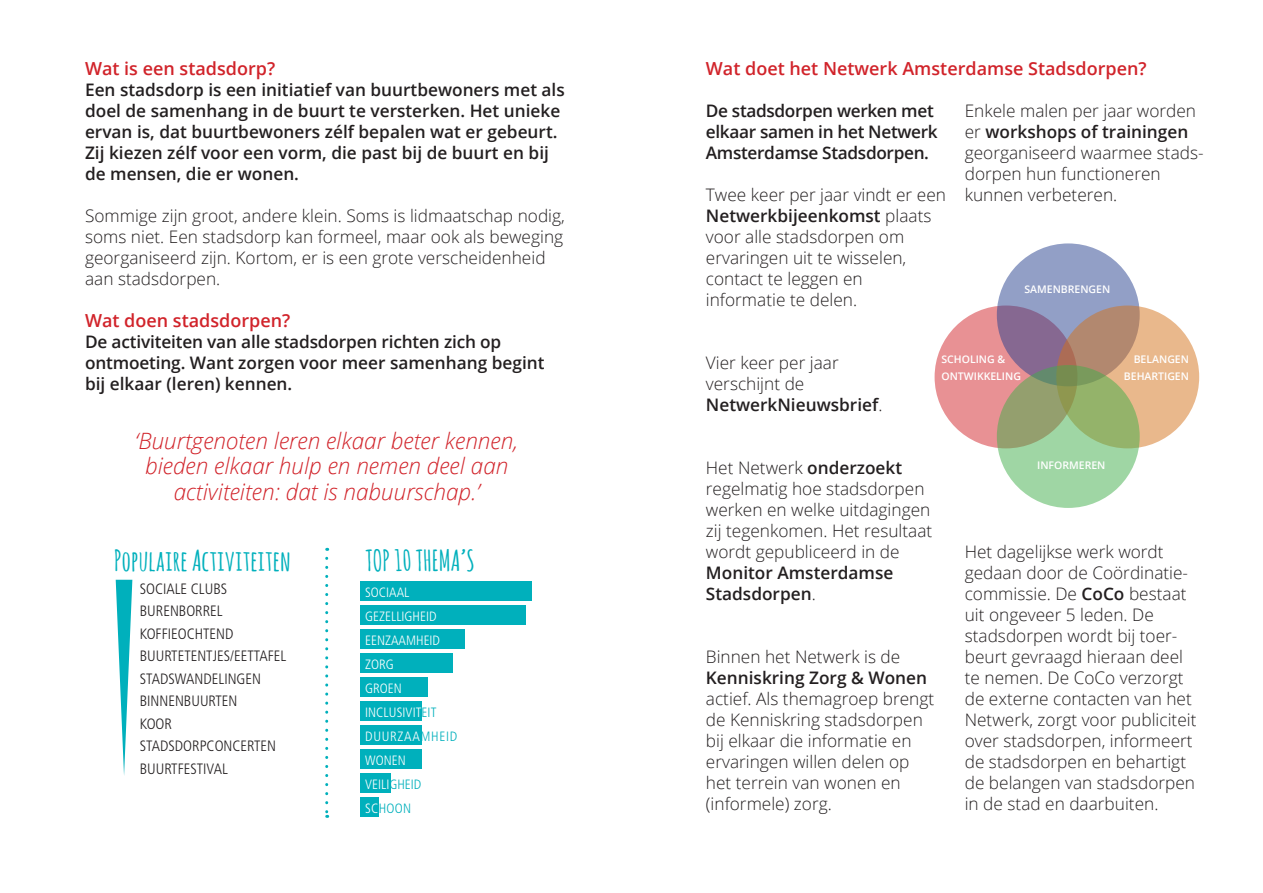
<style>
.page{position:relative;width:1263px;height:893px;background:#fff}
.page>*{position:absolute;margin:0;border:0;box-sizing:border-box;transform-origin:0 0}
.t1{font:700 28.5px "Amatic SC";color:#00b0bc}
.t2{font:italic 300 22.5px/25.5px "Open Sans";color:#d1232a;text-align:center}
.plat_Open_Sans_Light{font:600 18px "Open Sans";color:#d1232a}
.plat_Open_Sans_Light-2{font:300 17.25px/21px "Open Sans";color:#231f20}
.plat_Open_Sans_Light-3{font:600 17.25px/21px "Open Sans";color:#231f20}
.plat_Open_Sans_Light-4{font:600 17.25px/21px "Open Sans";letter-spacing:-.02em;color:#231f20}
.plat{font:300 condensed 15px "Frutiger";color:#231f20}
.t3{font:300 condensed 13.5px "Frutiger";color:#fff}
.t4{font:300 condensed 13.5px "Frutiger";letter-spacing:.05em;color:#fff}
.t5{font:300 condensed 13.5px "Frutiger";letter-spacing:.02em;color:#00b0bc}
.plat_Open_Sans_Light-5{font:600 10.5px "Open Sans";color:#fff}
.s1{color:#00b0bc}
.s2{color:#fff}
.s3{font-weight:600}
</style>
<div class="page">
<svg style="left:325px;top:558px;width:3px;height:260px"></svg>
<div style="left:360px;top:581px;width:172px;height:20px;background:#00b0bc"></div>
<div style="left:360px;top:605px;width:166px;height:20px;background:#00b0bc"></div>
<div style="left:360px;top:702px;width:61px;height:19px;background:#00b0bc"></div>
<div style="left:360px;top:726px;width:61px;height:19px;background:#00b0bc"></div>
<div style="left:360px;top:750px;width:61px;height:19px;background:#00b0bc"></div>
<div style="left:360px;top:798px;width:18px;height:19px;background:#00b0bc"></div>
<div style="left:360px;top:774px;width:31px;height:19px;background:#00b0bc"></div>
<div style="left:360px;top:678px;width:68px;height:19px;background:#00b0bc"></div>
<div style="left:360px;top:654px;width:92px;height:19px;background:#00b0bc"></div>
<div style="left:360px;top:630px;width:105px;height:19px;background:#00b0bc"></div>
<svg style="left:116px;top:580px;width:16px;height:196px"></svg>
<div style="left:934px;top:306px;width:143px;height:142px;background:#e89194;border-radius:50%"></div>
<svg style="left:997px;top:243px;width:143px;height:143px;background:#8f8fb6"></svg>
<svg style="left:1056px;top:306px;width:143px;height:142px;background:#d6a781"></svg>
<svg style="left:997px;top:365px;width:143px;height:143px;background:#97bc84"></svg>
<p class="plat_Open_Sans_Light" style="left:85px;top:56px;width:192px">Wat is een stadsdorp?</p>
<p class="plat_Open_Sans_Light-3" style="left:85px;top:79px;width:481px">Een stadsdorp is een initiatief van buurtbewoners met als doel de samenhang in de buurt te versterken. Het unieke ervan is, dat buurtbewoners zélf bepalen wat er gebeurt.<br>Zij kiezen zélf voor een vorm, die past bij de buurt en bij de mensen, die er wonen.</p>
<p class="plat_Open_Sans_Light-2" style="left:85px;top:205px;width:481px">Sommige zijn groot, andere klein. Soms is lidmaatschap nodig, soms niet. Een stadsdorp kan formeel, maar ook als beweging georganiseerd zijn. Kortom, er is een grote verscheidenheid aan stadsdorpen.</p>
<p class="plat_Open_Sans_Light" style="left:85px;top:308px;width:207px">Wat doen stadsdorpen?</p>
<p class="plat_Open_Sans_Light-3" style="left:85px;top:331px;width:461px">De activiteiten van alle stadsdorpen richten zich op ontmoeting. Want zorgen voor meer samenhang begint bij elkaar (leren) kennen.</p>
<p class="t2" style="left:135px;top:427px;width:384px">‘Buurtgenoten leren elkaar beter kennen, bieden elkaar hulp en nemen deel aan activiteiten: dat is nabuurschap.’</p>
<p class="t1" style="left:114px;top:540px;width:178px">Populaire Activiteiten</p>
<p class="plat" style="left:140px;top:580px;width:89px">SOCIALE CLUBS</p>
<p class="plat" style="left:140px;top:602px;width:85px">BURENBORREL</p>
<p class="plat" style="left:140px;top:625px;width:95px">KOFFIEOCHTEND</p>
<p class="plat" style="left:140px;top:647px;width:148px">BUURTETENTJES/EETTAFEL</p>
<p class="plat" style="left:140px;top:670px;width:123px">STADSWANDELINGEN</p>
<p class="plat" style="left:140px;top:692px;width:99px">BINNENBUURTEN</p>
<p class="plat" style="left:140px;top:715px;width:34px">KOOR</p>
<p class="plat" style="left:140px;top:737px;width:138px">STADSDORPCONCERTEN</p>
<p class="plat" style="left:140px;top:760px;width:90px">BUURTFESTIVAL</p>
<p class="t1" style="left:365px;top:540px;width:111px">TOP 10 THEMA’S</p>
<p class="t3" style="left:365px;top:584px;width:46px">SOCIAAL</p>
<p class="t3" style="left:365px;top:608px;width:73px">GEZELLIGHEID</p>
<p class="t3" style="left:365px;top:632px;width:76px">EENZAAMHEID</p>
<p class="t3" style="left:365px;top:656px;width:30px">ZORG</p>
<p class="t3" style="left:365px;top:680px;width:38px">GROEN</p>
<p class="t3" style="left:365px;top:704px;width:73px">INCLUSIVIT<span class="s1">EIT</span></p>
<p class="t4" style="left:365px;top:728px;width:94px">DUURZAA<span class="s1">MHEID</span></p>
<p class="t3" style="left:365px;top:752px;width:42px">WONEN</p>
<p class="t3" style="left:365px;top:776px;width:58px">VEILI<span class="s1">GHEID</span></p>
<p class="t5" style="left:365px;top:800px;width:47px"><span class="s2">SC</span>HOON</p>
<p class="plat_Open_Sans_Light" style="left:706px;top:56px;width:442px">Wat doet het Netwerk Amsterdamse Stadsdorpen?</p>
<p class="plat_Open_Sans_Light-4" style="left:706px;top:100px;width:233px">De stadsdorpen werken met elkaar samen in het Netwerk<br>Amsterdamse Stadsdorpen.</p>
<p class="plat_Open_Sans_Light-2" style="left:706px;top:184px;width:242px">Twee keer per jaar vindt er een<br><span class="s3">Netwerkbijeenkomst</span> plaats voor alle stadsdorpen om ervaringen uit te wisselen, contact te leggen en informatie te delen.</p>
<p class="plat_Open_Sans_Light-2" style="left:965px;top:100px;width:240px">Enkele malen per jaar worden er <span class="s3">workshops of trainingen </span>georganiseerd waarmee stads&shy;dorpen hun functioneren kunnen verbeteren.</p>
<p class="plat_Open_Sans_Light-5" style="left:1024px;top:282px;width:87px">SAMENBRENGEN</p>
<p class="plat_Open_Sans_Light-2" style="left:706px;top:352px;width:178px">Vier keer per jaar verschijnt de<br><span class="s3">NetwerkNieuwsbrief</span>.</p>
<p class="plat_Open_Sans_Light-5" style="left:941px;top:352px;width:65px">SCHOLING &amp;</p>
<p class="plat_Open_Sans_Light-5" style="left:941px;top:369px;width:81px">ONTWIKKELING</p>
<p class="plat_Open_Sans_Light-5" style="left:1134px;top:352px;width:57px">BELANGEN</p>
<p class="plat_Open_Sans_Light-5" style="left:1124px;top:369px;width:67px">BEHARTIGEN</p>
<p class="plat_Open_Sans_Light-2" style="left:706px;top:457px;width:228px">Het Netwerk <span class="s3">onderzoekt </span>regelmatig hoe stadsdorpen werken en welke uitdagingen zij tegenkomen. Het resultaat wordt gepubliceerd in de<br><span class="s3">Monitor Amsterdamse<br>Stadsdorpen</span>.</p>
<p class="plat_Open_Sans_Light-2" style="left:706px;top:646px;width:230px">Binnen het Netwerk is de<br><span class="s3">Kenniskring Zorg &amp; Wonen </span>actief. Als themagroep brengt de Kenniskring stadsdorpen bij elkaar die informatie en ervaringen willen delen op het terrein van wonen en (informele) zorg.</p>
<p class="plat_Open_Sans_Light-5" style="left:1037px;top:458px;width:70px">INFORMEREN</p>
<p class="plat_Open_Sans_Light-2" style="left:965px;top:541px;width:233px">Het dagelijkse werk wordt gedaan door de Coördinatie&shy;commissie. De <span class="s3">CoCo</span> bestaat uit ongeveer 5 leden. De stadsdorpen wordt bij toer&shy;beurt gevraagd hieraan deel te nemen. De CoCo verzorgt de externe contacten van het<br>Netwerk, zorgt voor publiciteit over stadsdorpen, informeert de stadsdorpen en behartigt de belangen van stadsdorpen in de stad en daarbuiten.</p>
</div>
